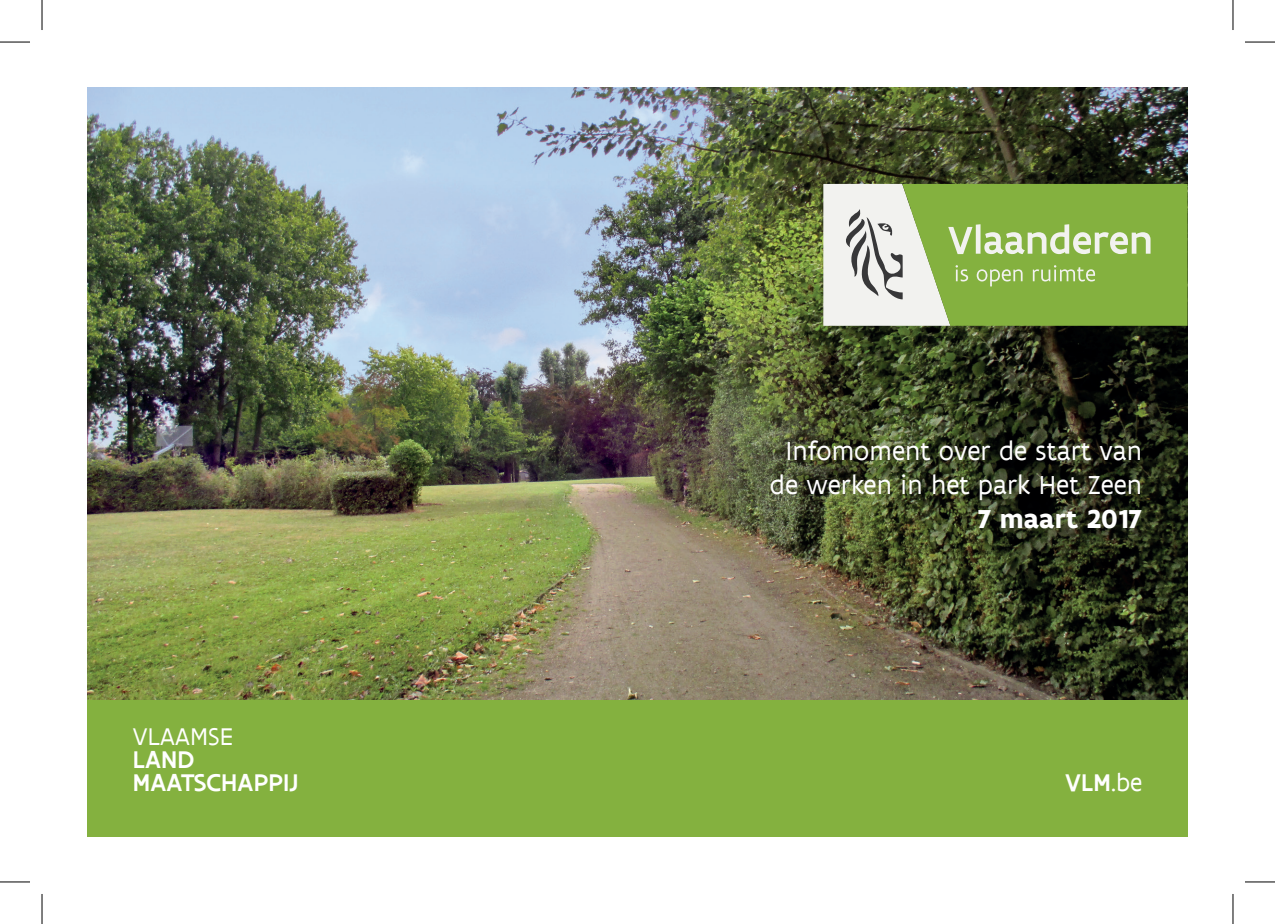
<style>
.page{position:relative;width:1275px;height:924px;background:#fff}
.page>*{position:absolute;margin:0;border:0;box-sizing:border-box;transform-origin:0 0}
.t1{font:28px "Flanders Art Sans";color:#fff}
.t2{font:700 28px "Flanders Art Sans";color:#fff}
.t3{font:500 26px "Flanders Art Sans";letter-spacing:.005em;color:#fff}
.t4{font:26px "Flanders Art Sans";letter-spacing:.005em;color:#fff}
.s1{font-weight:400}
</style>
<div class="page">
<img style="left:87px;top:87px;width:1100px;height:613px">
<div style="left:87px;top:700px;width:1100px;height:136px;background:#84b13f"></div>
<svg style="left:823px;top:184px;width:364px;height:141px"></svg>
<hr style="left:0;top:42px;width:30px;height:1px;background:#000">
<hr style="left:1245px;top:42px;width:30px;height:1px;background:#000">
<hr style="left:0;top:881px;width:30px;height:1px;background:#000">
<hr style="left:1245px;top:881px;width:30px;height:1px;background:#000">
<hr style="left:42px;top:0;width:1px;height:30px;background:#000">
<hr style="left:42px;top:893px;width:1px;height:30px;background:#000">
<hr style="left:1232px;top:0;width:1px;height:30px;background:#000">
<hr style="left:1232px;top:893px;width:1px;height:30px;background:#000">
<p class="t1" style="left:786px;top:434px;width:358px">Infomoment over de start van</p>
<p class="t1" style="left:770px;top:467px;width:374px">de werken in het park Het Zeen</p>
<p class="t2" style="left:978px;top:500px;width:165px">7 maart 2017</p>
<p class="t4" style="left:133px;top:720px;width:101px">VLAAMSE</p>
<p class="t3" style="left:133px;top:743px;width:63px">LAND</p>
<p class="t3" style="left:133px;top:766px;width:167px">MAATSCHAPPIJ</p>
<p class="t3" style="left:1065px;top:766px;width:78px">VLM<span class="s1">.be</span></p>
</div>
